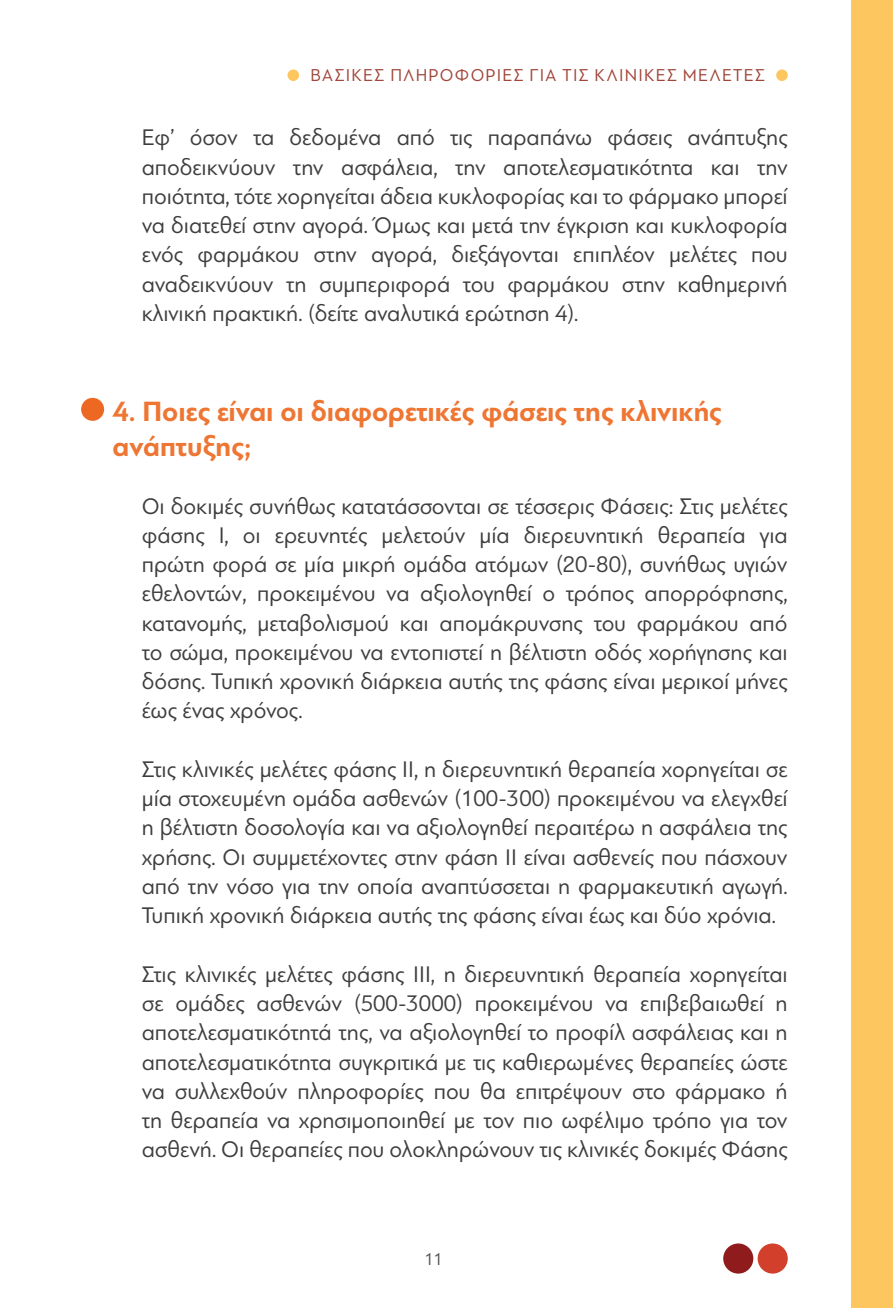
<style>
.page{position:relative;width:893px;height:1308px;background:#fff}
.page>*{position:absolute;margin:0;border:0;box-sizing:border-box;transform-origin:0 0}
.t1{font:700 29.25px/35.1px "PF Bague Sans Pro";color:#ee7632}
.txt{font:23.62px/29.2px "PF Bague Sans Pro";color:#3e3e3f;text-align:justify;scale:.96 1}
.t2{font:18px "PF Bague Sans Pro";letter-spacing:.08em;color:#a1463a;scale:.96 1}
.t3{font:18px "PF Bague Sans Pro";color:#57585a;scale:.96 1}
</style>
<div class="page">
<div style="left:287px;top:69px;width:12px;height:12px;background:#fec65f;border-radius:50%"></div>
<div style="left:776px;top:69px;width:12px;height:12px;background:#fec65f;border-radius:50%"></div>
<div style="left:851px;top:0;width:42px;height:1307px;background:#fec65f"></div>
<div style="left:723px;top:1243px;width:30px;height:30px;background:#901b1d;border-radius:50%"></div>
<div style="left:758px;top:1243px;width:30px;height:30px;background:#d23f2a;border-radius:50%"></div>
<div style="left:81px;top:398px;width:23px;height:23px;background:#ec6823;border-radius:50%"></div>
<p class="t2" style="left:310px;top:65px;width:475px">ΒΑΣΙΚΈΣ ΠΛΗΡΟΦΟΡΊ ΕΣ ΓΙΑ ΤΙΣ ΚΛΙΝΙΚΈΣ ΜΕΛΈΤΕΣ</p>
<p class="txt" style="left:142px;top:123px;width:674px">Εφ’ όσον τα δεδομένα από τις παραπάνω φάσεις ανάπτυξης αποδεικνύουν την ασφάλεια, την αποτελεσματικότητα και την ποιότητα, τότε χορηγείται άδεια κυκλοφορίας και το φάρμακο μπορεί να διατεθεί στην αγορά. Όμως και μετά την έγκριση και κυκλοφορία ενός φαρμάκου στην αγορά, διεξάγονται επιπλέον μελέτες που αναδεικνύουν τη συμπεριφορά του φαρμάκου στην καθημερινή κλινική πρακτική. (δείτε αναλυτικά ερώτηση 4).</p>
<p class="t1" style="left:113px;top:394px;width:611px">4. Ποιες είναι οι διαφορετικές φάσεις της κλινικής ανάπτυξης;</p>
<p class="txt" style="left:142px;top:491px;width:674px">Οι δοκιμές συνήθως κατατάσσονται σε τέσσερις Φάσεις: Στις μελέτες φάσης I, οι ερευνητές μελετούν μία διερευνητική θεραπεία για πρώτη φορά σε μία μικρή ομάδα ατόμων (20-80), συνήθως υγιών εθελοντών, προκειμένου να αξιολογηθεί ο τρόπος απορρόφησης, κατανομής, μεταβολισμού και απομάκρυνσης του φαρμάκου από το σώμα, προκειμένου να εντοπιστεί η βέλτιστη οδός χορήγησης και δόσης. Τυπική χρονική διάρκεια αυτής της φάσης είναι μερικοί μήνες έως ένας χρόνος.</p>
<p class="txt" style="left:142px;top:754px;width:674px">Στις κλινικές μελέτες φάσης II, η διερευνητική θεραπεία χορηγείται σε μία στοχευμένη ομάδα ασθενών (100-300) προκειμένου να ελεγχθεί η βέλτιστη δοσολογία και να αξιολογηθεί περαιτέρω η ασφάλεια της χρήσης. Οι συμμετέχοντες στην φάση ΙΙ είναι ασθενείς που πάσχουν από την νόσο για την οποία αναπτύσσεται η φαρμακευτική αγωγή.<br>Τυπική χρονική διάρκεια αυτής της φάσης είναι έως και δύο χρόνια.</p>
<p class="txt" style="left:142px;top:959px;width:674px">Στις κλινικές μελέτες φάσης III, η διερευνητική θεραπεία χορηγείται σε ομάδες ασθενών (500-3000) προκειμένου να επιβεβαιωθεί η αποτελεσματικότητά της, να αξιολογηθεί το προφίλ ασφάλειας και η αποτελεσματικότητα συγκριτικά με τις καθιερωμένες θεραπείες ώστε να συλλεχθούν πληροφορίες που θα επιτρέψουν στο φάρμακο ή τη θεραπεία να χρησιμοποιηθεί με τον πιο ωφέλιμο τρόπο για τον ασθενή. Οι θεραπείες που ολοκληρώνουν τις κλινικές δοκιμές Φάσης</p>
<p class="t3" style="left:424px;top:1248px;width:21px">11</p>
</div>
